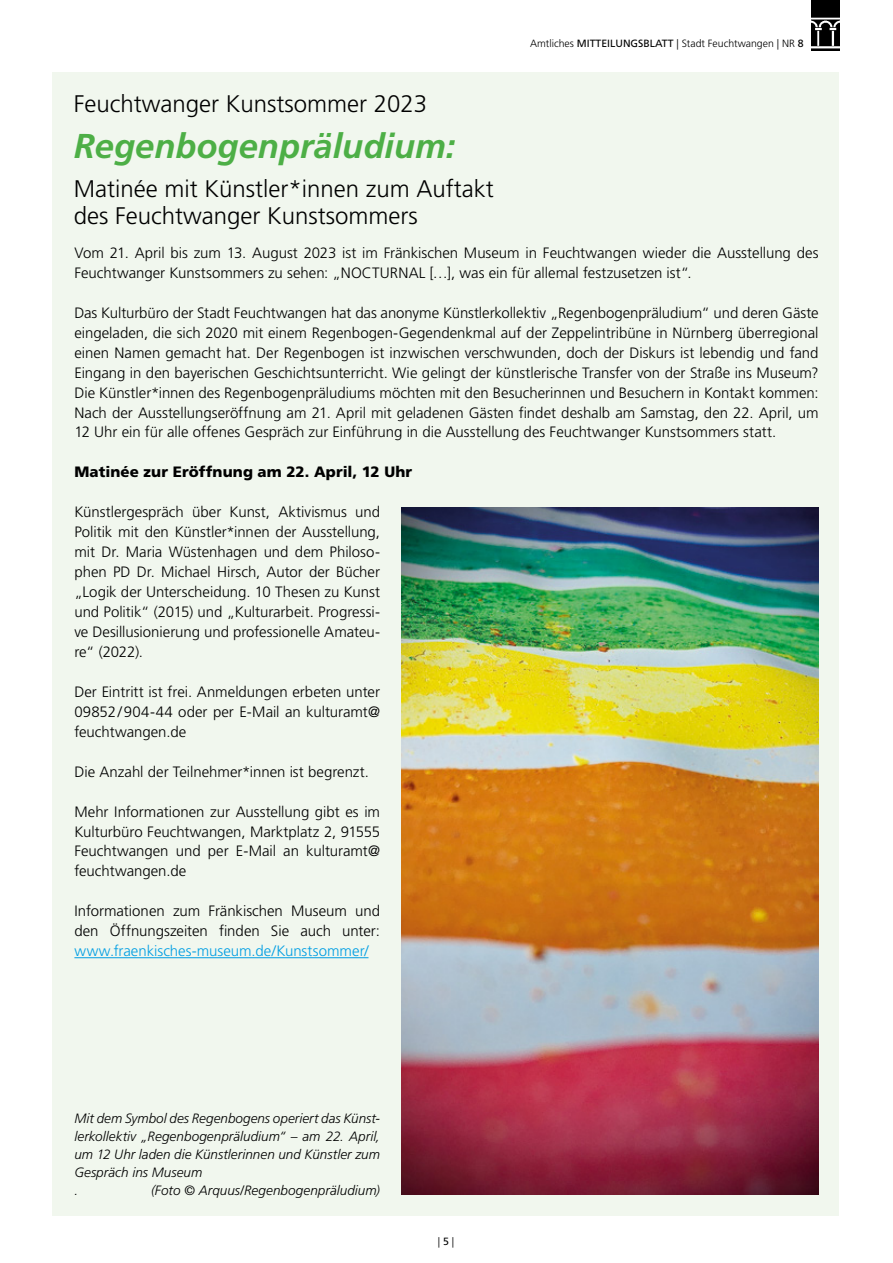
<style>
.page{position:relative;width:893px;height:1263px;background:#fff}
.page>*{position:absolute;margin:0;border:0;box-sizing:border-box;transform-origin:0 0}
.t1{font:italic 700 34.5px "Frutiger";color:#4daf46}
.t2{font:300 24px/27px "Frutiger";color:#000}
.t3{font:300 15px/20px "Frutiger";letter-spacing:-.005em;color:#000;text-align:justify}
.t4{font:300 15px "Frutiger";color:#009ee3}
.t5{font:900 15px "Frutiger";letter-spacing:.005em;color:#000}
.t6{font:italic 300 13.5px/18px "Frutiger";color:#000}
.t7{font:300 10.5px "Frutiger";color:#000}
.s1{font-weight:400}
</style>
<div class="page">
<img style="left:812px;top:0;width:28px;height:51px">
<div style="left:53px;top:72px;width:786px;height:1144px;background:#f1f7ee"></div>
<hr style="left:74px;top:957px;width:294px;height:1px;background:#009ee3">
<img style="left:401px;top:508px;width:417px;height:687px">
<p class="t7" style="left:530px;top:37px;width:275px">Amtliches <span class="s1">MITTEILUNGSBLATT</span> | Stadt Feuchtwangen | NR <span class="s1">8</span></p>
<h2 class="t2" style="left:74px;top:90px;width:355px">Feuchtwanger Kunstsommer 2023</h2>
<h1 class="t1" style="left:74px;top:125px;width:383px">Regenbogenpräludium:</h1>
<h2 class="t2" style="left:74px;top:176px;width:422px">Matinée mit Künstler*innen zum Auftakt des Feuchtwanger Kunstsommers</h2>
<p class="t3" style="left:74px;top:243px;width:746px">Vom 21. April bis zum 13. August 2023 ist im Fränkischen Museum in Feuchtwangen wieder die Ausstellung des<br>Feuchtwanger Kunstsommers zu sehen: „NOCTURNAL […], was ein für allemal festzusetzen ist“.</p>
<p class="t3" style="left:74px;top:303px;width:746px">Das Kulturbüro der Stadt Feuchtwangen hat das anonyme Künstlerkollektiv „Regenbogenpräludium“ und deren Gäste eingeladen, die sich 2020 mit einem Regenbogen-Gegendenkmal auf der Zeppelintribüne in Nürnberg überregional einen Namen gemacht hat. Der Regenbogen ist inzwischen verschwunden, doch der Diskurs ist lebendig und fand Eingang in den bayerischen Geschichtsunterricht. Wie gelingt der künstlerische Transfer von der Straße ins Museum?<br>Die Künstler*innen des Regenbogenpräludiums möchten mit den Besucherinnen und Besuchern in Kontakt kommen:<br>Nach der Ausstellungseröffnung am 21. April mit geladenen Gästen findet deshalb am Samstag, den 22. April, um 12 Uhr ein für alle offenes Gespräch zur Einführung in die Ausstellung des Feuchtwanger Kunstsommers statt.</p>
<p class="t5" style="left:74px;top:463px;width:339px">Matinée zur Eröffnung am 22. April, 12 Uhr</p>
<p class="t3" style="left:74px;top:502px;width:307px">Künstlergespräch über Kunst, Aktivismus und Politik mit den Künstler*innen der Ausstellung, mit Dr. Maria Wüstenhagen und dem Philoso&shy;phen PD Dr. Michael Hirsch, Autor der Bücher „Logik der Unterscheidung. 10 Thesen zu Kunst und Politik“ (2015) und „Kulturarbeit. Progressi&shy;ve Desillusionierung und professionelle Amateu&shy;re“ (2022).</p>
<p class="t3" style="left:74px;top:682px;width:307px">Der Eintritt ist frei. Anmeldungen erbeten unter 09852/904-44 oder per E-Mail an kulturamt@ feuchtwangen.de</p>
<p class="t3" style="left:74px;top:762px;width:296px">Die Anzahl der Teilnehmer*innen ist begrenzt.</p>
<p class="t3" style="left:74px;top:802px;width:307px">Mehr Informationen zur Ausstellung gibt es im Kulturbüro Feuchtwangen, Marktplatz 2, 91555<br>Feuchtwangen und per E-Mail an kulturamt@ feuchtwangen.de</p>
<p class="t3" style="left:74px;top:901px;width:307px">Informationen zum Fränkischen Museum und den Öffnungszeiten finden Sie auch unter:</p>
<p class="t4" style="left:74px;top:942px;width:296px">www.fraenkisches-museum.de/Kunstsommer/</p>
<p class="t6" style="left:74px;top:1109px;width:307px">Mit dem Symbol des Regenbogens operiert das Künst&shy;lerkollektiv „Regenbogenpräludium“ – am 22. April, um 12 Uhr laden die Künstlerinnen und Künstler zum Gespräch ins Museum<br>.</p>
<p class="t6" style="left:151px;top:1181px;width:230px">(Foto © Arquus/Regenbogenpräludium)</p>
<p class="t7" style="left:438px;top:1236px;width:18px">| <span class="s1">5</span> |</p>
</div>
